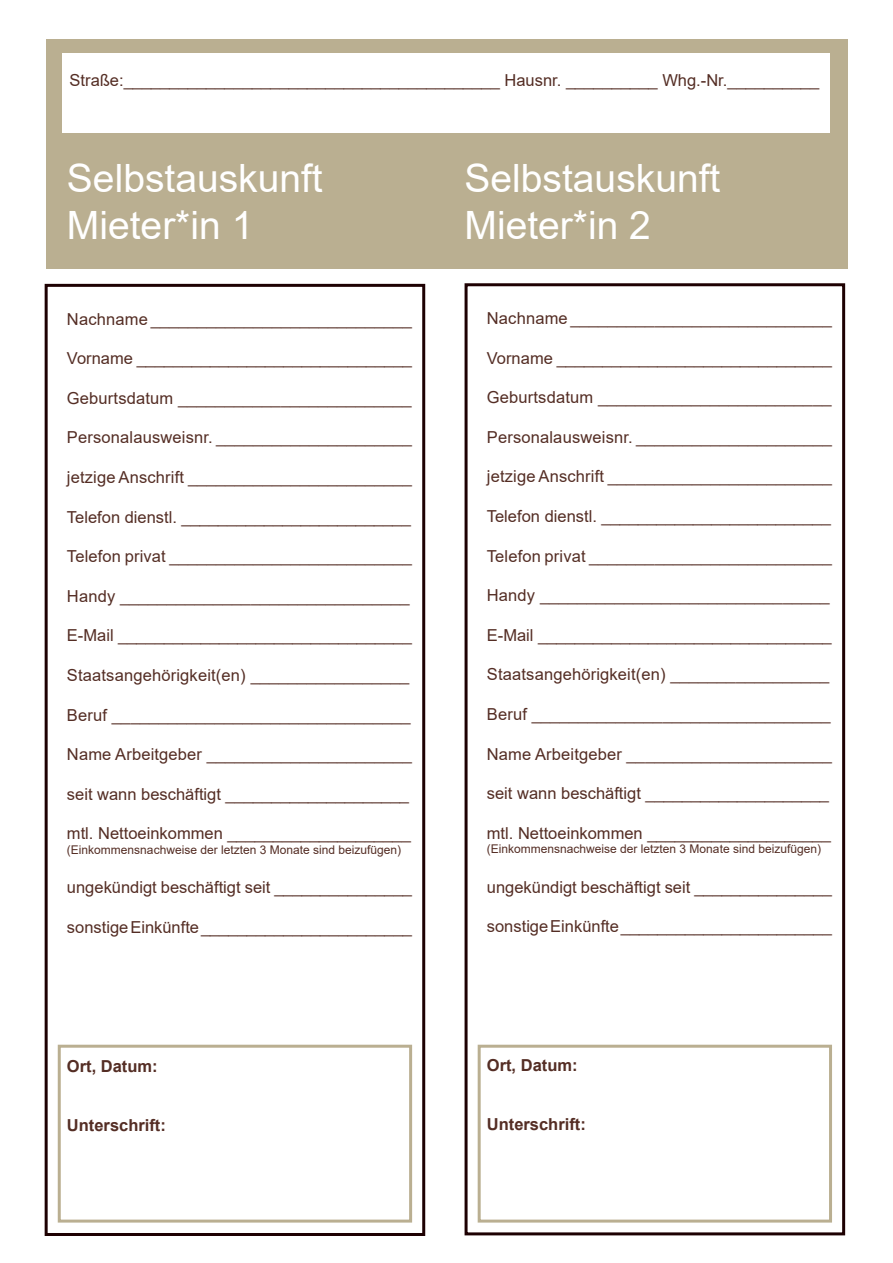
<style>
.page{position:relative;width:893px;height:1263px;background:#fff}
.page>*{position:absolute;margin:0;border:0;box-sizing:border-box;transform-origin:0 0}
.t1{font:39px "Arial";color:#fff}
.t2{font:16.5px "Arial";letter-spacing:.01em;color:#542d24}
.t3{font:700 16.5px "Arial";color:#542d24}
.t4{font:12px "Arial";color:#542d24}
</style>
<div class="page">
<div style="left:45px;top:284px;width:380px;height:952px;border:3px solid #1e0102"></div>
<div style="left:46px;top:40px;width:801px;height:229px;background:#baaf91"></div>
<div style="left:63px;top:53px;width:767px;height:80px;background:#fff"></div>
<div style="left:58px;top:1045px;width:354px;height:177px;border:3px solid #baaf91"></div>
<div style="left:465px;top:283px;width:380px;height:952px;border:3px solid #1e0102"></div>
<div style="left:478px;top:1045px;width:354px;height:177px;border:3px solid #baaf91"></div>
<p class="t2" style="left:70px;top:69px;width:751px">Straße:_________________________________________ Hausnr. __________ Whg.-Nr.__________</p>
<p class="t1" style="left:67px;top:151px;width:257px">Selbstauskunft</p>
<p class="t1" style="left:67px;top:198px;width:188px">Mieter*in 1</p>
<p class="t2" style="left:67px;top:307px;width:347px">Nachname ____________________________</p>
<p class="t2" style="left:67px;top:347px;width:347px">Vorname ______________________________</p>
<p class="t2" style="left:67px;top:387px;width:346px">Geburtsdatum _________________________</p>
<p class="t2" style="left:67px;top:426px;width:347px">Personalausweisnr. _____________________</p>
<p class="t2" style="left:67px;top:466px;width:347px">jetzige Anschrift ________________________</p>
<p class="t2" style="left:67px;top:505px;width:345px">Telefon dienstl. _________________________</p>
<p class="t2" style="left:67px;top:545px;width:347px">Telefon privat __________________________</p>
<p class="t2" style="left:67px;top:585px;width:344px">Handy _______________________________</p>
<p class="t2" style="left:67px;top:624px;width:346px">E-Mail ________________________________</p>
<p class="t2" style="left:67px;top:664px;width:344px">Staatsangehörigkeit(en) _________________</p>
<p class="t2" style="left:67px;top:703px;width:345px">Beruf ________________________________</p>
<p class="t2" style="left:67px;top:743px;width:347px">Name Arbeitgeber ______________________</p>
<p class="t2" style="left:67px;top:783px;width:344px">seit wann beschäftigt ____________________</p>
<p class="t2" style="left:67px;top:822px;width:345px">mtl. Nettoeinkommen ____________________</p>
<p class="t4" style="left:67px;top:841px;width:336px">(Einkommensnachweise der letzten 3 Monate sind beizufügen)</p>
<p class="t2" style="left:67px;top:876px;width:347px">ungekündigt beschäftigt seit _______________</p>
<p class="t2" style="left:67px;top:916px;width:347px">sonstige Einkünfte _______________________</p>
<p class="t3" style="left:67px;top:1054px;width:92px">Ort, Datum:</p>
<p class="t3" style="left:67px;top:1114px;width:101px">Unterschrift:</p>
<p class="t1" style="left:465px;top:152px;width:257px">Selbstauskunft</p>
<p class="t1" style="left:465px;top:199px;width:188px">Mieter*in 2</p>
<p class="t2" style="left:487px;top:307px;width:347px">Nachname ____________________________</p>
<p class="t2" style="left:487px;top:346px;width:347px">Vorname ______________________________</p>
<p class="t2" style="left:487px;top:386px;width:346px">Geburtsdatum _________________________</p>
<p class="t2" style="left:487px;top:426px;width:347px">Personalausweisnr. _____________________</p>
<p class="t2" style="left:487px;top:465px;width:347px">jetzige Anschrift ________________________</p>
<p class="t2" style="left:487px;top:505px;width:345px">Telefon dienstl. _________________________</p>
<p class="t2" style="left:487px;top:544px;width:347px">Telefon privat __________________________</p>
<p class="t2" style="left:487px;top:584px;width:344px">Handy _______________________________</p>
<p class="t2" style="left:487px;top:624px;width:346px">E-Mail ________________________________</p>
<p class="t2" style="left:487px;top:663px;width:344px">Staatsangehörigkeit(en) _________________</p>
<p class="t2" style="left:487px;top:703px;width:345px">Beruf ________________________________</p>
<p class="t2" style="left:487px;top:742px;width:347px">Name Arbeitgeber ______________________</p>
<p class="t2" style="left:487px;top:782px;width:344px">seit wann beschäftigt ____________________</p>
<p class="t2" style="left:487px;top:822px;width:345px">mtl. Nettoeinkommen ____________________</p>
<p class="t4" style="left:487px;top:841px;width:336px">(Einkommensnachweise der letzten 3 Monate sind beizufügen)</p>
<p class="t2" style="left:487px;top:876px;width:347px">ungekündigt beschäftigt seit _______________</p>
<p class="t2" style="left:487px;top:915px;width:347px">sonstige Einkünfte _______________________</p>
<p class="t3" style="left:487px;top:1054px;width:92px">Ort, Datum:</p>
<p class="t3" style="left:487px;top:1113px;width:101px">Unterschrift:</p>
</div>
